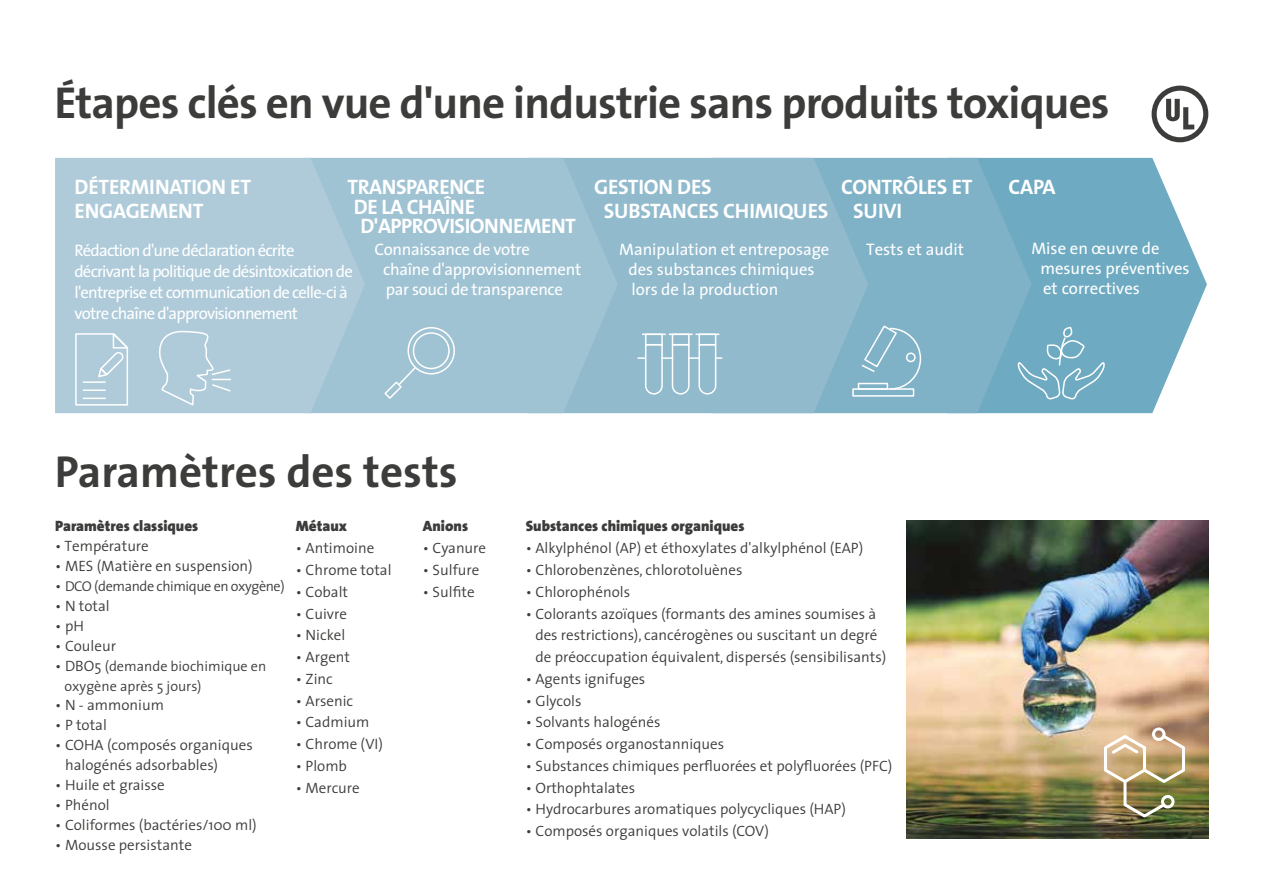
<style>
.page{position:relative;width:1263px;height:893px;background:#fff}
.page>*{position:absolute;margin:0;border:0;box-sizing:border-box;transform-origin:0 0}
.t1{font:700 45px "The Sans B7";letter-spacing:-.02em;color:#3c3c3b}
.t2{font:700 45px "The Sans B7";color:#3c3c3b}
.t3{font:700 21px/24px "The Sans B W7";letter-spacing:-.01em;color:#fff}
.t4{font:16.65px/21px "The Sans";letter-spacing:-.045em;color:#fff}
.t5{font:16.65px/20.1px "The Sans";letter-spacing:-.02em;color:#fff}
.t6{font:16.65px/20.1px "The Sans";color:#fff}
.t7{font:300 15px/21.8px "The Sans";color:#3c3c3b}
.t8{font:900 15px "The Sans";color:#3c3c3b}
.t9{font:300 14.25px/20px "The Sans";color:#3c3c3b}
.t10{font:300 14.25px "The Sans";letter-spacing:-.03em;color:#3c3c3b}
.s1{font-size:15px}
</style>
<div class="page">
<img style="left:907px;top:521px;width:301px;height:317px">
<svg style="left:1032px;top:158px;width:175px;height:255px;fill:#6eaac1"></svg>
<svg style="left:868px;top:158px;width:164px;height:255px;background:#7db0c6"></svg>
<svg style="left:618px;top:158px;width:250px;height:255px;background:#8fb9cc"></svg>
<svg style="left:365px;top:158px;width:253px;height:255px;background:#9ec1d2"></svg>
<svg style="left:55px;top:158px;width:310px;height:255px;background:#adcad9"></svg>
<svg style="left:154px;top:329px;width:78px;height:78px;background:#b4cedc"></svg>
<div style="left:852px;top:388px;width:62px;height:9px;border:2px solid #fff"></div>
<svg style="left:861px;top:324px;width:61px;height:66px;background:#8cb9cc"></svg>
<div style="left:858px;top:383px;width:30px;height:7px;border:2px solid #fff"></div>
<div style="left:906px;top:352px;width:10px;height:10px;border:2px solid #fff;border-radius:50%"></div>
<svg style="left:383px;top:326px;width:73px;height:74px;background:#a8c8d6"></svg>
<svg style="left:1018px;top:328px;width:86px;height:71px;background:#7cb2c7"></svg>
<svg style="left:74px;top:330px;width:57px;height:76px;background:#bad2df"></svg>
<div style="left:645px;top:334px;width:18px;height:11px;border:2px solid #fff"></div>
<div style="left:672px;top:334px;width:18px;height:11px;border:2px solid #fff"></div>
<div style="left:698px;top:334px;width:18px;height:11px;border:2px solid #fff"></div>
<svg style="left:643px;top:334px;width:76px;height:1px"></svg>
<svg style="left:638px;top:343px;width:84px;height:52px;background:#a0c3d4"></svg>
<img style="left:1102px;top:732px;width:84px;height:87px">
<div style="left:1152px;top:727px;width:13px;height:14px;border:3px solid #fff;border-radius:50%"></div>
<div style="left:1161px;top:795px;width:13px;height:13px;border:3px solid #fff;border-radius:50%"></div>
<svg style="left:1151px;top:86px;width:57px;height:56px"></svg>
<h1 class="t1" style="left:55px;top:79px;width:1056px">Étapes clés en vue d'une industrie sans produits toxiques</h1>
<h2 class="t3" style="left:853px;top:175px;width:121px;text-indent:-12px">CONTRÔLES ET<br>SUIVI</h2>
<h2 class="t3" style="left:75px;top:175px;width:178px">DÉTERMINATION ET</h2>
<h2 class="t3" style="left:1009px;top:175px;width:49px">CAPA</h2>
<h2 class="t3" style="left:75px;top:199px;width:130px">ENGAGEMENT</h2>
<h2 class="t3" style="left:347px;top:175px;width:139px">TRANSPARENCE</h2>
<h2 class="t3" style="left:354px;top:195px;width:123px">DE LA CHAÎNE</h2>
<h2 class="t3" style="left:360px;top:214px;width:217px">D'APPROVISIONNEMENT</h2>
<h2 class="t3" style="left:604px;top:175px;width:226px;text-indent:-10px">GESTION DES<br>SUBSTANCES CHIMIQUES</h2>
<p class="t4" style="left:74px;top:240px;width:280px">Rédaction d'une déclaration écrite décrivant la politique de désintoxication de l'entreprise et communication de celle-ci à votre chaîne d'approvisionnement</p>
<p class="t5" style="left:383px;top:238px;width:200px;text-indent:-9px">Connaissance de votre<br>chaîne d'approvisionnement par souci de transparence</p>
<p class="t5" style="left:628px;top:238px;width:202px;text-indent:-9px">Manipulation et entreposage des substances chimiques lors de la production</p>
<p class="t6" style="left:866px;top:239px;width:99px">Tests et audit</p>
<h1 class="t2" style="left:55px;top:448px;width:404px">Paramètres des tests</h1>
<p class="t8" style="left:55px;top:514px;width:145px">Paramètres classiques</p>
<p class="t7" style="left:55px;top:535px;width:95px">• Température</p>
<p class="t7" style="left:55px;top:555px;width:199px">• MES (Matière en suspension)</p>
<p class="t10" style="left:55px;top:574px;width:231px"><span class="s1">•</span> DCO (demande chimique en oxygène)</p>
<p class="t7" style="left:55px;top:595px;width:56px">• N total</p>
<p class="t7" style="left:55px;top:614px;width:30px">• pH</p>
<p class="t7" style="left:55px;top:634px;width:62px">• Couleur</p>
<p class="t9" style="left:65px;top:655px;width:203px;text-indent:-9px"><span class="s1">• DBO5</span> (demande biochimique en oxygène après 5 jours)</p>
<p class="t7" style="left:55px;top:694px;width:110px">• N - ammonium</p>
<p class="t7" style="left:55px;top:714px;width:53px">• P total</p>
<p class="t7" style="left:65px;top:735px;width:189px;line-height:19.8px;text-indent:-10px">• COHA (composés organiques halogénés adsorbables)</p>
<p class="t7" style="left:55px;top:773px;width:111px">• Huile et graisse</p>
<p class="t7" style="left:55px;top:793px;width:56px">• Phénol</p>
<p class="t7" style="left:55px;top:813px;width:203px">• Coliformes (bactéries/100 ml)</p>
<p class="t7" style="left:55px;top:833px;width:138px">• Mousse persistante</p>
<p class="t8" style="left:296px;top:514px;width:53px">Métaux</p>
<p class="t7" style="left:296px;top:537px;width:80px">• Antimoine</p>
<p class="t7" style="left:296px;top:559px;width:97px">• Chrome total</p>
<p class="t7" style="left:296px;top:580px;width:54px">• Cobalt</p>
<p class="t7" style="left:296px;top:602px;width:53px">• Cuivre</p>
<p class="t7" style="left:296px;top:624px;width:51px">• Nickel</p>
<p class="t7" style="left:296px;top:646px;width:56px">• Argent</p>
<p class="t7" style="left:296px;top:667px;width:38px">• Zinc</p>
<p class="t7" style="left:296px;top:689px;width:59px">• Arsenic</p>
<p class="t7" style="left:296px;top:711px;width:75px">• Cadmium</p>
<p class="t7" style="left:296px;top:733px;width:89px">• Chrome (VI)</p>
<p class="t7" style="left:296px;top:754px;width:53px">• Plomb</p>
<p class="t7" style="left:296px;top:776px;width:65px">• Mercure</p>
<p class="t8" style="left:423px;top:514px;width:47px">Anions</p>
<p class="t7" style="left:423px;top:537px;width:65px">• Cyanure</p>
<p class="t7" style="left:423px;top:559px;width:58px">• Sulfure</p>
<p class="t7" style="left:423px;top:580px;width:53px">• Sulfite</p>
<p class="t8" style="left:526px;top:514px;width:220px">Substances chimiques organiques</p>
<p class="t7" style="left:526px;top:537px;width:339px">• Alkylphénol (AP) et éthoxylates d'alkylphénol (EAP)</p>
<p class="t7" style="left:526px;top:559px;width:218px">• Chlorobenzènes, chlorotoluènes</p>
<p class="t7" style="left:526px;top:580px;width:106px">• Chlorophénols</p>
<p class="t7" style="left:535px;top:602px;width:352px;text-indent:-10px">• Colorants azoïques (formants des amines soumises à des restrictions), cancérogènes ou suscitant un degré de préoccupation équivalent, dispersés (sensibilisants)</p>
<p class="t7" style="left:526px;top:667px;width:121px">• Agents ignifuges</p>
<p class="t7" style="left:526px;top:689px;width:57px">• Glycols</p>
<p class="t7" style="left:526px;top:711px;width:136px">• Solvants halogénés</p>
<p class="t7" style="left:526px;top:733px;width:200px">• Composés organostanniques</p>
<p class="t7" style="left:526px;top:754px;width:368px">• Substances chimiques perfluorées et polyfluorées (PFC)</p>
<p class="t7" style="left:526px;top:776px;width:111px">• Orthophtalates</p>
<p class="t7" style="left:526px;top:798px;width:322px">• Hydrocarbures aromatiques polycycliques (HAP)</p>
<p class="t7" style="left:526px;top:820px;width:245px">• Composés organiques volatils (COV)</p>
<p class="t6" style="left:1040px;top:238px;width:151px;text-indent:-9px">Mise en œuvre de mesures préventives et correctives</p>
</div>
